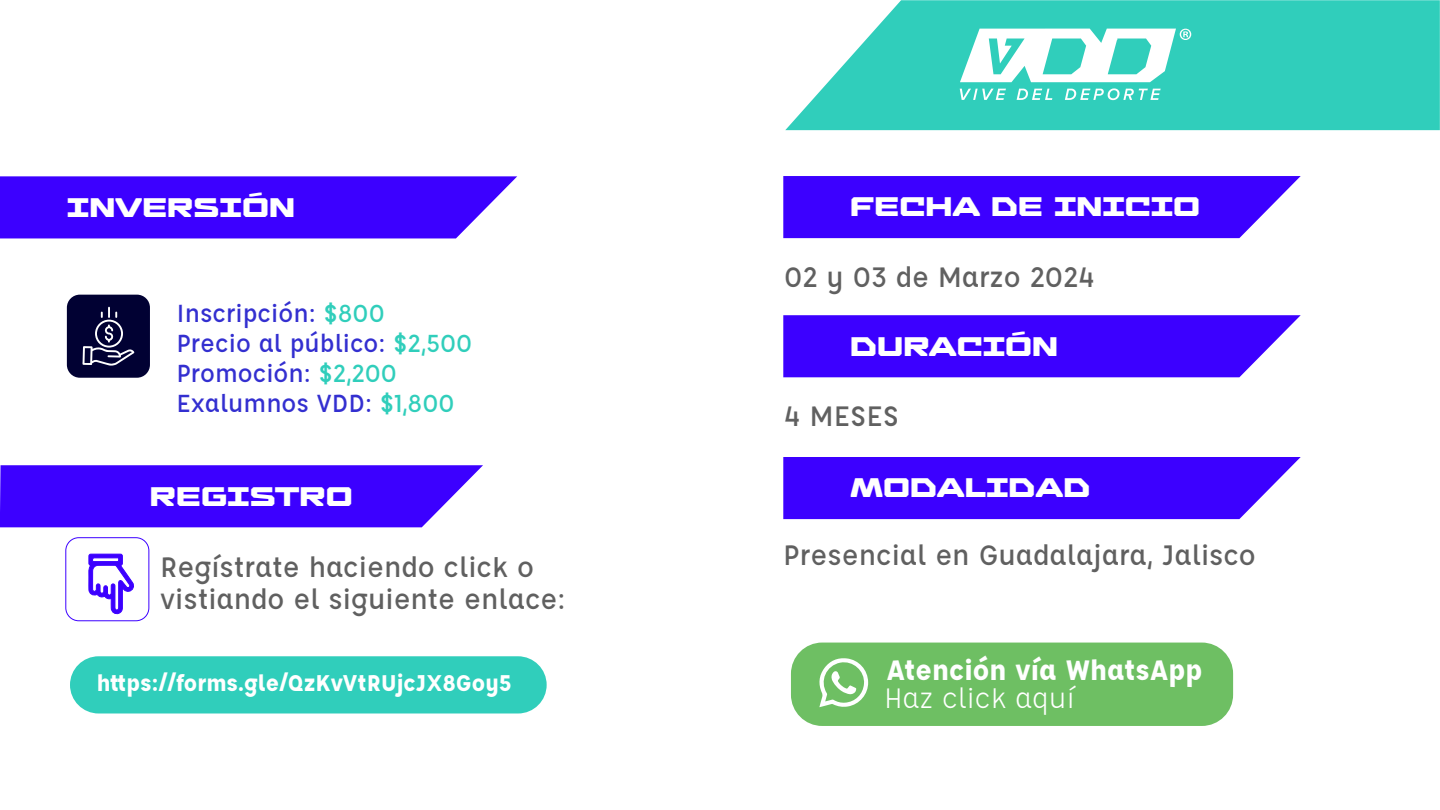
<style>
.page{position:relative;width:1440px;height:810px;background:#fff}
.page>*{position:absolute;margin:0;border:0;box-sizing:border-box;transform-origin:0 0}
.t1{font:expanded 37.58px "Thedus";letter-spacing:-.005em;color:#fff}
.t2{font:500 30.75px/32.2px "Affogato";color:#606060}
.t3{font:700 30.75px "Affogato";color:#fff}
.t4{font:30.75px "Affogato";color:#fff}
.t5{font:500 27px/30px "Affogato";color:#332fd0}
.t6{font:700 24.9px "Affogato";color:#fff}
.s1{color:#30cebb}
</style>
<div class="page">
<div style="left:791px;top:643px;width:442px;height:83px;background:#6ebf63;border-radius:31px"></div>
<div style="left:783px;top:457px;width:518px;height:62px;background:#3c00ff"></div>
<svg style="left:783px;top:315px;width:518px;height:62px;background:#4810ff"></svg>
<svg style="left:0;top:176px;width:517px;height:62px;background:#480fff"></svg>
<svg style="left:0;top:465px;width:483px;height:62px;background:#4810ff"></svg>
<svg style="left:785px;top:0;width:655px;height:130px;background:#46d3c2"></svg>
<div style="left:67px;top:295px;width:83px;height:83px;background:#010133;border-radius:13px"></div>
<svg style="left:83px;top:307px;width:51px;height:59px"></svg>
<div style="left:783px;top:176px;width:518px;height:62px;background:#3c00ff"></div>
<div style="left:70px;top:656px;width:477px;height:57px;background:#30cebb;border-radius:29px"></div>
<svg style="left:88px;top:553px;width:46px;height:62px"></svg>
<svg style="left:960px;top:89px;width:46px;height:11px"></svg>
<svg style="left:1017px;top:89px;width:35px;height:11px"></svg>
<svg style="left:1065px;top:88px;width:96px;height:12px"></svg>
<svg style="left:960px;top:29px;width:231px;height:53px"></svg>
<svg style="left:819px;top:658px;width:49px;height:49px"></svg>
<div style="left:65px;top:537px;width:84px;height:84px;border:1px solid #3c00ff;border-radius:13px"></div>
<p class="t1" style="left:67px;top:191px;width:230px">INVERSIÓN</p>
<p class="t5" style="left:176px;top:297px;width:297px">Inscripción: <span class="s1">$800<br></span>Precio al público: <span class="s1">$2,500<br></span>Promoción: <span class="s1">$2,200<br></span>Exalumnos VDD: <span class="s1">$1,800</span></p>
<p class="t1" style="left:150px;top:480px;width:204px">REGISTRO</p>
<p class="t2" style="left:160px;top:550px;width:407px">Regístrate haciendo click o vistiando el siguiente enlace:</p>
<p class="t6" style="left:97px;top:667px;width:416px">https://forms.gle/QzKvVtRUjcJX8Goy5</p>
<p class="t1" style="left:850px;top:191px;width:351px">FECHA DE INICIO</p>
<p class="t2" style="left:784px;top:261px;width:312px">02 y 03 de Marzo 2024</p>
<p class="t1" style="left:850px;top:330px;width:209px">DURACIÓN</p>
<p class="t2" style="left:784px;top:400px;width:116px">4 MESES</p>
<p class="t1" style="left:850px;top:472px;width:242px">MODALIDAD</p>
<p class="t2" style="left:783px;top:538px;width:474px">Presencial en Guadalajara, Jalisco</p>
<p class="t3" style="left:886px;top:650px;width:317px">Atención vía WhatsApp</p>
<p class="t4" style="left:884px;top:678px;width:192px">Haz click aquí</p>
</div>
